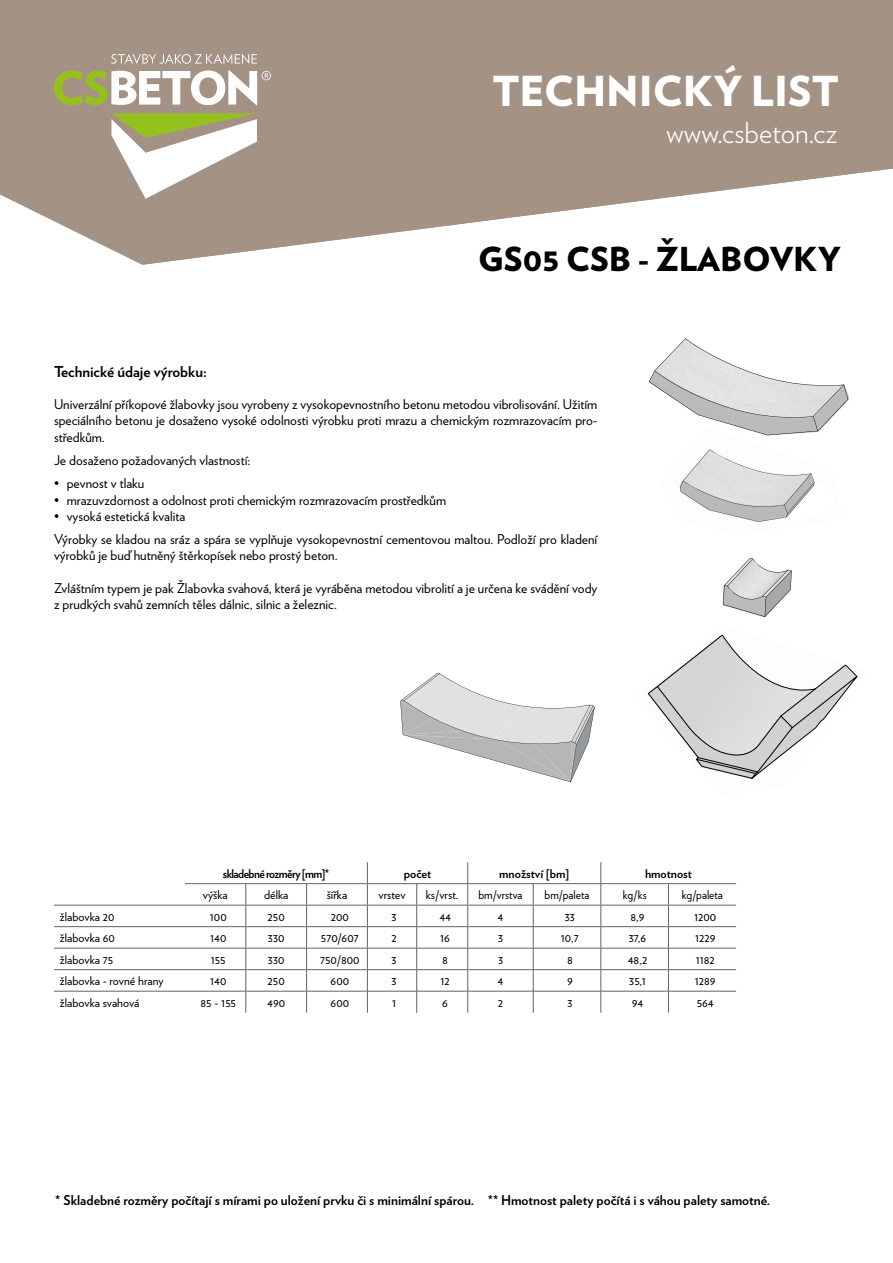
<style>
.page{position:relative;width:893px;height:1263px;background:#fff}
.page>*{position:absolute;margin:0;border:0;box-sizing:border-box;transform-origin:0 0}
.t1{font:900 41.25px "Verlag";color:#fff}
.t2{font:900 33px "Verlag";color:#000}
.t3{font:300 28.8px "Verlag";color:#fff}
.t4{font:700 15px "Verlag";color:#000}
.t5{font:13.5px/16.2px "Verlag";color:#000}
.t6{font:700 13.5px "Verlag";color:#000}
.t7{font:12px "Verlag";color:#000}
.t8{font:12px "Verlag";color:#000;scale:.95 1}
.t9{font:700 12px "Verlag";color:#000}
.t10{font:700 12px "Verlag";letter-spacing:-.05em;color:#000;scale:.95 1}
</style>
<div class="page">
<svg style="left:723px;top:558px;width:69px;height:59px"></svg>
<svg style="left:648px;top:338px;width:200px;height:184px"></svg>
<svg style="left:647px;top:634px;width:211px;height:145px"></svg>
<hr style="left:185px;top:883px;width:61px;height:1px;background:#646363">
<hr style="left:246px;top:883px;width:61px;height:1px;background:#646363">
<hr style="left:307px;top:883px;width:60px;height:1px;background:#646363">
<hr style="left:367px;top:883px;width:50px;height:1px;background:#646363">
<hr style="left:417px;top:883px;width:51px;height:1px;background:#646363">
<hr style="left:468px;top:883px;width:65px;height:1px;background:#646363">
<hr style="left:533px;top:883px;width:68px;height:1px;background:#646363">
<hr style="left:601px;top:883px;width:67px;height:1px;background:#646363">
<hr style="left:668px;top:883px;width:68px;height:1px;background:#646363">
<hr style="left:54px;top:926px;width:131px;height:1px;background:#646363">
<hr style="left:185px;top:926px;width:61px;height:1px;background:#646363">
<hr style="left:246px;top:926px;width:61px;height:1px;background:#646363">
<hr style="left:307px;top:926px;width:60px;height:1px;background:#646363">
<hr style="left:367px;top:926px;width:50px;height:1px;background:#646363">
<hr style="left:417px;top:926px;width:51px;height:1px;background:#646363">
<hr style="left:468px;top:926px;width:65px;height:1px;background:#646363">
<hr style="left:533px;top:926px;width:68px;height:1px;background:#646363">
<hr style="left:601px;top:926px;width:67px;height:1px;background:#646363">
<hr style="left:668px;top:926px;width:68px;height:1px;background:#646363">
<hr style="left:54px;top:948px;width:131px;height:1px;background:#646363">
<hr style="left:185px;top:948px;width:61px;height:1px;background:#646363">
<hr style="left:246px;top:948px;width:61px;height:1px;background:#646363">
<hr style="left:307px;top:948px;width:60px;height:1px;background:#646363">
<hr style="left:367px;top:948px;width:50px;height:1px;background:#646363">
<hr style="left:417px;top:948px;width:51px;height:1px;background:#646363">
<hr style="left:468px;top:948px;width:65px;height:1px;background:#646363">
<hr style="left:533px;top:948px;width:68px;height:1px;background:#646363">
<hr style="left:601px;top:948px;width:67px;height:1px;background:#646363">
<hr style="left:668px;top:948px;width:68px;height:1px;background:#646363">
<hr style="left:54px;top:969px;width:131px;height:1px;background:#646363">
<hr style="left:185px;top:969px;width:61px;height:1px;background:#646363">
<hr style="left:246px;top:969px;width:61px;height:1px;background:#646363">
<hr style="left:307px;top:969px;width:60px;height:1px;background:#646363">
<hr style="left:367px;top:969px;width:50px;height:1px;background:#646363">
<hr style="left:417px;top:969px;width:51px;height:1px;background:#646363">
<hr style="left:468px;top:969px;width:65px;height:1px;background:#646363">
<hr style="left:533px;top:969px;width:68px;height:1px;background:#646363">
<hr style="left:601px;top:969px;width:67px;height:1px;background:#646363">
<hr style="left:668px;top:969px;width:68px;height:1px;background:#646363">
<hr style="left:54px;top:991px;width:131px;height:1px;background:#646363">
<hr style="left:185px;top:991px;width:61px;height:1px;background:#646363">
<hr style="left:246px;top:991px;width:61px;height:1px;background:#646363">
<hr style="left:307px;top:991px;width:60px;height:1px;background:#646363">
<hr style="left:367px;top:991px;width:50px;height:1px;background:#646363">
<svg style="left:367px;top:862px;width:1px;height:151px"></svg>
<hr style="left:417px;top:991px;width:51px;height:1px;background:#646363">
<hr style="left:468px;top:991px;width:65px;height:1px;background:#646363">
<svg style="left:467px;top:862px;width:1px;height:151px"></svg>
<hr style="left:533px;top:991px;width:68px;height:1px;background:#646363">
<hr style="left:601px;top:991px;width:67px;height:1px;background:#646363">
<svg style="left:601px;top:862px;width:1px;height:151px"></svg>
<hr style="left:668px;top:991px;width:68px;height:1px;background:#646363">
<svg style="left:246px;top:884px;width:1px;height:129px"></svg>
<svg style="left:306px;top:884px;width:1px;height:129px"></svg>
<svg style="left:416px;top:884px;width:1px;height:129px"></svg>
<svg style="left:533px;top:884px;width:1px;height:129px"></svg>
<svg style="left:668px;top:884px;width:1px;height:129px"></svg>
<hr style="left:54px;top:905px;width:131px;height:1px;background:#646363">
<hr style="left:185px;top:905px;width:61px;height:1px;background:#646363">
<hr style="left:246px;top:905px;width:61px;height:1px;background:#646363">
<hr style="left:307px;top:905px;width:60px;height:1px;background:#646363">
<hr style="left:367px;top:905px;width:50px;height:1px;background:#646363">
<hr style="left:417px;top:905px;width:51px;height:1px;background:#646363">
<hr style="left:468px;top:905px;width:65px;height:1px;background:#646363">
<hr style="left:533px;top:905px;width:68px;height:1px;background:#646363">
<hr style="left:601px;top:905px;width:67px;height:1px;background:#646363">
<hr style="left:668px;top:905px;width:68px;height:1px;background:#646363">
<svg style="left:0;top:0;width:893px;height:265px;fill:#a49384"></svg>
<svg style="left:111px;top:54px;width:146px;height:10px"></svg>
<svg style="left:111px;top:113px;width:146px;height:86px"></svg>
<svg style="left:54px;top:70px;width:217px;height:35px"></svg>
<svg style="left:400px;top:673px;width:195px;height:109px"></svg>
<h1 class="t1" style="left:492px;top:57px;width:348px">TECHNICKÝ LIST</h1>
<h3 class="t3" style="left:666px;top:112px;width:172px">www.csbeton.cz</h3>
<h2 class="t2" style="left:478px;top:232px;width:364px">GS05 CSB - ŽLABOVKY</h2>
<p class="t4" style="left:54px;top:359px;width:154px">Technické údaje výrobku:</p>
<p class="t5" style="left:54px;top:395px;width:545px;text-align:justify">Univerzální příkopové žlabovky jsou vyrobeny z vysokopevnostního betonu metodou vibrolisování. Užitím speciálního betonu je dosaženo vysoké odolnosti výrobku proti mrazu a chemickým rozmrazovacím pro&shy;středkům.</p>
<p class="t5" style="left:54px;top:451px;width:198px">Je dosaženo požadovaných vlastností:</p>
<p class="t5" style="left:54px;top:475px;width:92px">• pevnost v tlaku</p>
<p class="t5" style="left:54px;top:491px;width:394px">• mrazuvzdornost a odolnost proti chemickým rozmrazovacím prostředkům</p>
<p class="t5" style="left:54px;top:503px;width:545px;line-height:23.4px">• vysoká estetická kvalita<br>Výrobky se kladou na sráz a spára se vyplňuje vysokopevnostní cementovou maltou. Podloží pro kladení</p>
<p class="t5" style="left:54px;top:547px;width:285px">výrobků je buď hutněný štěrkopísek nebo prostý beton.</p>
<p class="t5" style="left:54px;top:579px;width:545px">Zvláštním typem je pak Žlabovka svahová, která je vyráběna metodou vibrolití a je určena ke svádění vody z prudkých svahů zemních těles dálnic, silnic a železnic.</p>
<p class="t10" style="left:223px;top:864px;width:114px">skladebné rozměry [mm]*</p>
<p class="t9" style="left:404px;top:864px;width:29px">počet</p>
<p class="t9" style="left:499px;top:864px;width:72px">množství [bm]</p>
<p class="t9" style="left:645px;top:864px;width:48px">hmotnost</p>
<p class="t7" style="left:203px;top:886px;width:26px">výška</p>
<p class="t7" style="left:264px;top:886px;width:26px">délka</p>
<p class="t7" style="left:327px;top:886px;width:22px">šířka</p>
<p class="t7" style="left:378px;top:886px;width:29px">vrstev</p>
<p class="t7" style="left:426px;top:886px;width:34px">ks/vrst.</p>
<p class="t8" style="left:478px;top:886px;width:48px">bm/vrstva</p>
<p class="t8" style="left:545px;top:886px;width:49px">bm/paleta</p>
<p class="t8" style="left:623px;top:886px;width:27px">kg/ks</p>
<p class="t8" style="left:682px;top:886px;width:45px">kg/paleta</p>
<p class="t7" style="left:60px;top:907px;width:56px">žlabovka 20</p>
<p class="t7" style="left:210px;top:907px;width:18px">100</p>
<p class="t7" style="left:268px;top:907px;width:19px">250</p>
<p class="t7" style="left:331px;top:907px;width:19px">200</p>
<p class="t7" style="left:392px;top:907px;width:7px">3</p>
<p class="t7" style="left:439px;top:907px;width:13px">44</p>
<p class="t7" style="left:498px;top:907px;width:7px">4</p>
<p class="t7" style="left:565px;top:907px;width:12px">33</p>
<p class="t7" style="left:630px;top:907px;width:16px">8,9</p>
<p class="t7" style="left:694px;top:907px;width:24px">1200</p>
<p class="t7" style="left:60px;top:929px;width:56px">žlabovka 60</p>
<p class="t7" style="left:210px;top:929px;width:18px">140</p>
<p class="t7" style="left:268px;top:929px;width:18px">330</p>
<p class="t7" style="left:321px;top:929px;width:39px">570/607</p>
<p class="t7" style="left:392px;top:929px;width:7px">2</p>
<p class="t7" style="left:440px;top:929px;width:11px">16</p>
<p class="t7" style="left:498px;top:929px;width:7px">3</p>
<p class="t7" style="left:561px;top:929px;width:20px">10,7</p>
<p class="t7" style="left:629px;top:929px;width:19px">37,6</p>
<p class="t7" style="left:695px;top:929px;width:22px">1229</p>
<p class="t7" style="left:60px;top:950px;width:55px">žlabovka 75</p>
<p class="t7" style="left:211px;top:950px;width:16px">155</p>
<p class="t7" style="left:268px;top:950px;width:18px">330</p>
<p class="t7" style="left:320px;top:950px;width:41px">750/800</p>
<p class="t7" style="left:392px;top:950px;width:7px">3</p>
<p class="t7" style="left:442px;top:950px;width:7px">8</p>
<p class="t7" style="left:498px;top:950px;width:7px">3</p>
<p class="t7" style="left:567px;top:950px;width:7px">8</p>
<p class="t7" style="left:628px;top:950px;width:21px">48,2</p>
<p class="t7" style="left:696px;top:950px;width:21px">1182</p>
<p class="t7" style="left:60px;top:972px;width:105px">žlabovka - rovné hrany</p>
<p class="t7" style="left:210px;top:972px;width:18px">140</p>
<p class="t7" style="left:268px;top:972px;width:19px">250</p>
<p class="t7" style="left:331px;top:972px;width:20px">600</p>
<p class="t7" style="left:392px;top:972px;width:7px">3</p>
<p class="t7" style="left:440px;top:972px;width:11px">12</p>
<p class="t7" style="left:498px;top:972px;width:7px">4</p>
<p class="t7" style="left:567px;top:972px;width:7px">9</p>
<p class="t7" style="left:629px;top:972px;width:18px">35,1</p>
<p class="t7" style="left:695px;top:972px;width:22px">1289</p>
<p class="t7" style="left:60px;top:993px;width:81px">žlabovka svahová</p>
<p class="t7" style="left:200px;top:993px;width:37px">85 - 155</p>
<p class="t7" style="left:267px;top:993px;width:19px">490</p>
<p class="t7" style="left:331px;top:993px;width:20px">600</p>
<p class="t7" style="left:392px;top:993px;width:6px">1</p>
<p class="t7" style="left:442px;top:993px;width:7px">6</p>
<p class="t7" style="left:498px;top:993px;width:7px">2</p>
<p class="t7" style="left:567px;top:993px;width:7px">3</p>
<p class="t7" style="left:632px;top:993px;width:13px">94</p>
<p class="t7" style="left:697px;top:993px;width:19px">564</p>
<p class="t6" style="left:55px;top:1190px;width:420px">* Skladebné rozměry počítají s mírami po uložení prvku či s minimální spárou.</p>
<p class="t6" style="left:488px;top:1190px;width:284px">** Hmotnost palety počítá i s váhou palety samotné.</p>
</div>
